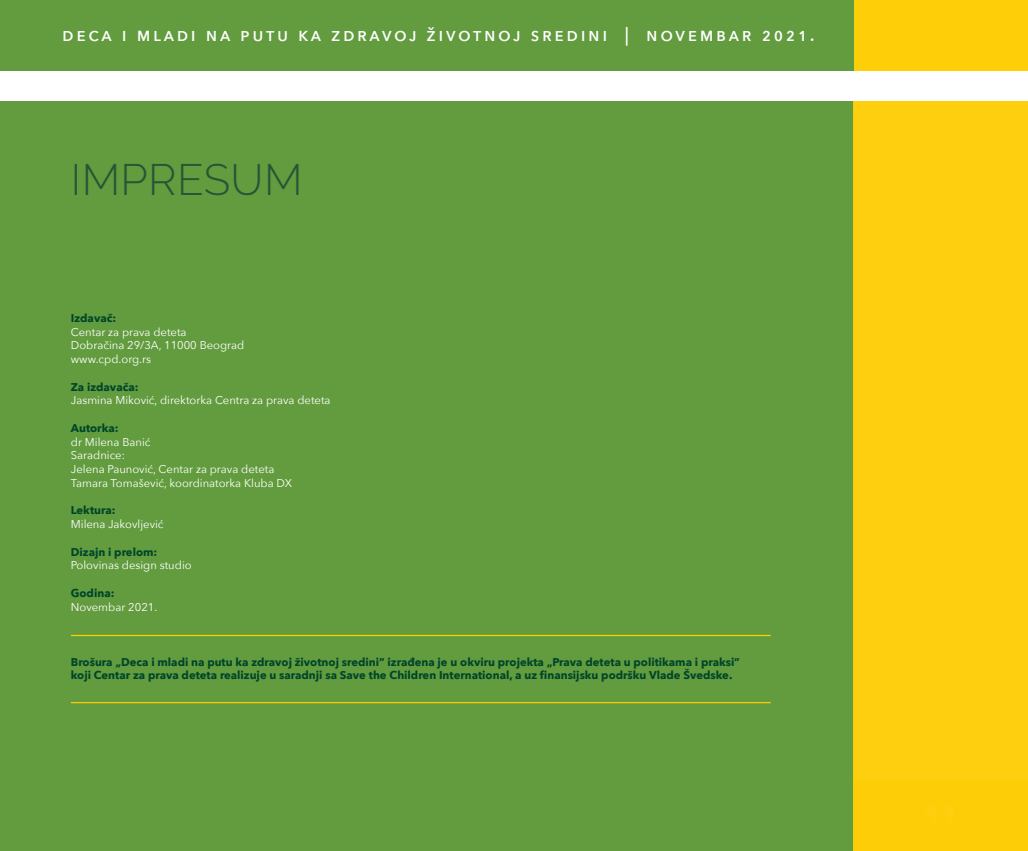
<style>
.page{position:relative;width:1028px;height:851px;background:#fff}
.page>*{position:absolute;margin:0;border:0;box-sizing:border-box;transform-origin:0 0}
.t1{font:300 43.75px "Raleway";letter-spacing:.01em;color:#295436}
.t2{font:500 18.75px "Avenir Next";letter-spacing:.14em;color:#fff}
.t3{font:700 11.25px/13.8px "Avenir Next";color:#00452b}
.t4{font:11.25px/13.8px "Avenir Next";color:#fff}
</style>
<div class="page">
<div style="left:0;top:101px;width:853px;height:749px;background:#629c3e"></div>
<div style="left:853px;top:101px;width:175px;height:749px;background:#fecf0f"></div>
<hr style="left:71px;top:634px;width:699px;height:2px;background:#fece08">
<hr style="left:71px;top:702px;width:699px;height:1px;background:#fece08">
<div style="left:0;top:0;width:1028px;height:71px;background:#fece08"></div>
<div style="left:0;top:0;width:853px;height:71px;background:#629c3e"></div>
<h2 class="t2" style="left:62px;top:19px;width:754px">deca i mladi na putu ka zdravoj životnoj sredini | novembar 2021.</h2>
<h1 class="t1" style="left:71px;top:154px;width:233px">IMPRESUM</h1>
<p class="t3" style="left:71px;top:311px;width:47px">Izdavač:</p>
<p class="t4" style="left:71px;top:324px;width:175px">Centar za prava deteta<br>Dobračina 29/3A, 11000 Beograd www.cpd.org.rs</p>
<p class="t3" style="left:71px;top:379px;width:69px">Za izdavača:</p>
<p class="t4" style="left:71px;top:393px;width:261px">Jasmina Miković, direktorka Centra za prava deteta</p>
<p class="t3" style="left:71px;top:421px;width:49px">Autorka:</p>
<p class="t4" style="left:71px;top:434px;width:223px">dr Milena Banić<br>Saradnice:<br>Jelena Paunović, Centar za prava deteta<br>Tamara Tomašević, koordinatorka Kluba DX</p>
<p class="t3" style="left:71px;top:503px;width:46px">Lektura:</p>
<p class="t4" style="left:71px;top:516px;width:94px">Milena Jakovljević</p>
<p class="t3" style="left:71px;top:544px;width:88px">Dizajn i prelom:</p>
<p class="t4" style="left:71px;top:558px;width:122px">Polovinas design studio</p>
<p class="t3" style="left:71px;top:585px;width:45px">Godina:</p>
<p class="t4" style="left:71px;top:599px;width:88px">Novembar 2021.</p>
<p class="t3" style="left:71px;top:654px;width:670px">Brošura „Deca i mladi na putu ka zdravoj životnoj sredini” izrađena je u okviru projekta „Prava deteta u politikama i praksi” koji Centar za prava deteta realizuje u saradnji sa Save the Children International, a uz finansijsku podršku Vlade Švedske.</p>
</div>
